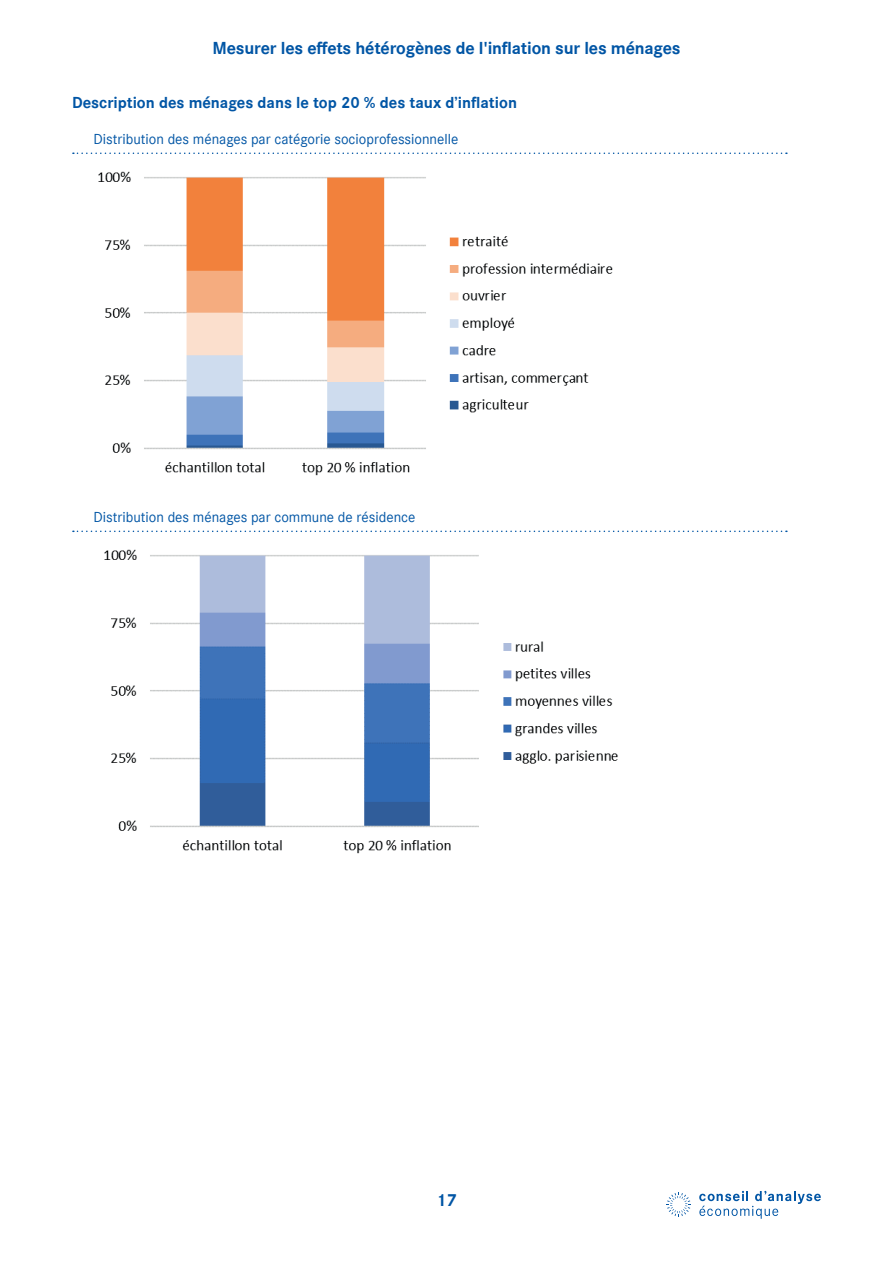
<style>
.page{position:relative;width:893px;height:1263px;background:#fff}
.page>*{position:absolute;margin:0;border:0;box-sizing:border-box;transform-origin:0 0}
.t1{font:700 18px "Corporate S";letter-spacing:-.01em;color:#0155a5}
.t2{font:700 16.5px "Corporate S";color:#0155a5}
.t3{font:15px "Corporate S";color:#0155a5}
</style>
<div class="page">
<svg style="left:699px;top:1191px;width:122px;height:28px"></svg>
<svg style="left:667px;top:1192px;width:24px;height:24px"></svg>
<svg style="left:73px;top:153px;width:714px;height:1px"></svg>
<svg style="left:73px;top:531px;width:714px;height:1px"></svg>
<img style="left:98px;top:171px;width:515px;height:305px">
<img style="left:104px;top:549px;width:514px;height:305px">
<p class="t1" style="left:212px;top:36px;width:469px">Mesurer les effets hétérogènes de l'inflation sur les ménages</p>
<p class="t2" style="left:72px;top:91px;width:446px">Description des ménages dans le top 20 % des taux d’inflation</p>
<p class="t3" style="left:93px;top:129px;width:366px">Distribution des ménages par catégorie socioprofessionnelle</p>
<p class="t3" style="left:93px;top:507px;width:324px">Distribution des ménages par commune de résidence</p>
<p class="t1" style="left:436px;top:1188px;width:22px">17</p>
</div>
